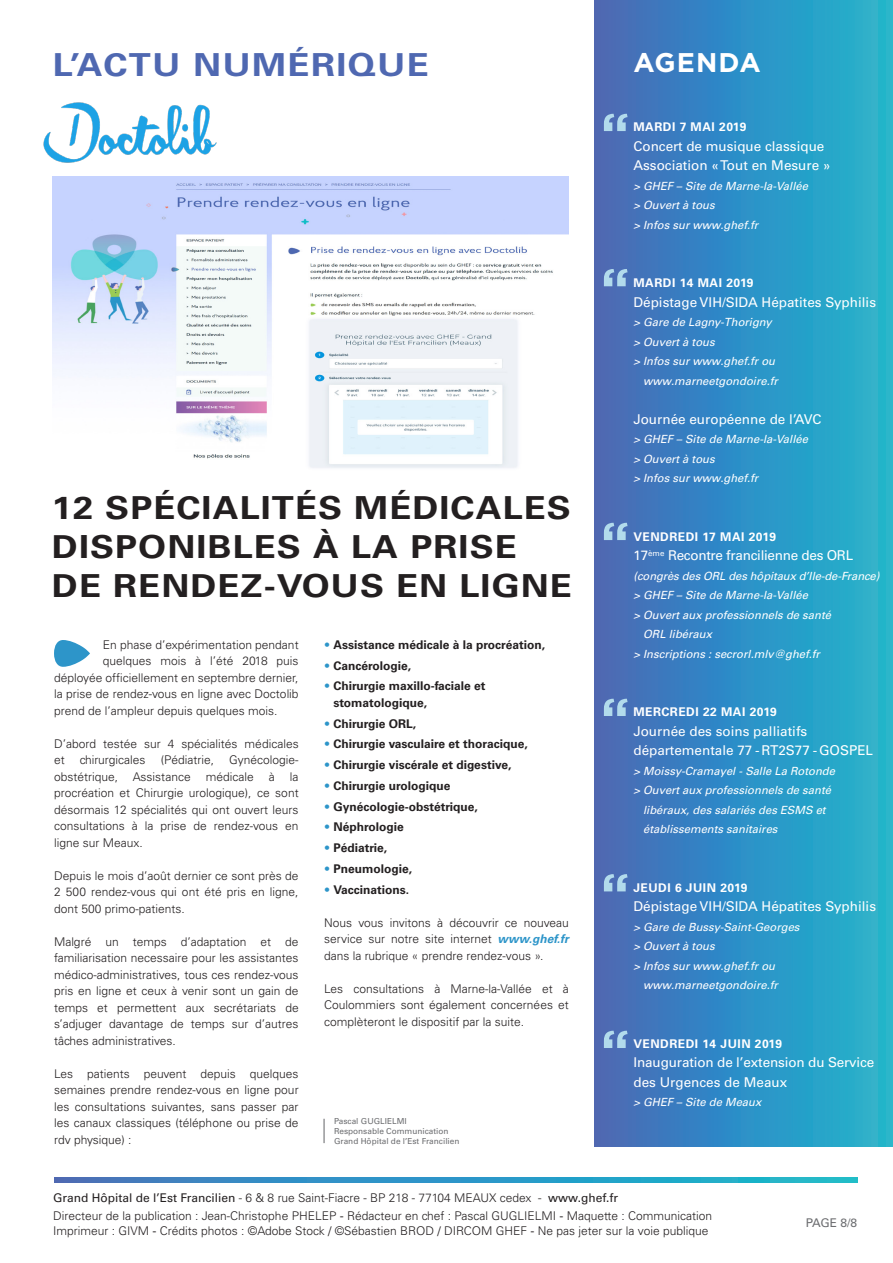
<style>
.page{position:relative;width:893px;height:1263px;background:#fff}
.page>*{position:absolute;margin:0;border:0;box-sizing:border-box;transform-origin:0 0}
.t1{font:700 31.65px/39px "Univers";letter-spacing:.03em;color:#231f20;scale:1.14 1}
.t2{font:700 31.65px "Univers";letter-spacing:.04em;color:#4f68b1;scale:1.14 1}
.t3{font:700 27px "Gotham";letter-spacing:.04em;color:#fff}
.t4{font:13.5px/19.5px "Univers";color:#fff}
.t5{font:13.5px "Univers";letter-spacing:-.02em;color:#fff}
.t6{font:300 12px/16.5px "Univers";color:#231f20;text-align:justify}
.t7{font:700 12px/16.5px "Univers";color:#231f20}
.t8{font:700 12px "Univers";letter-spacing:.04em;color:#fff}
.t9{font:12px "Univers";color:#6c6d70}
.t10{font:italic 11.25px/19.5px "Univers";color:#fff;text-align:right}
.t11{font:8.25px "Univers";color:#6c6d70}
.s1{font-weight:300;color:#2d95c9}
.s2{font-weight:700;font-style:italic;color:#2d95c9}
.s3{font-weight:400}
</style>
<div class="page">
<img style="left:53px;top:176px;width:516px;height:292px">
<svg style="left:54px;top:1178px;width:804px;height:5px;background:#2e97c5"></svg>
<svg style="left:594px;top:0;width:299px;height:1146px;background:#328fc3"></svg>
<svg style="left:604px;top:114px;width:24px;height:17px"></svg>
<svg style="left:604px;top:1031px;width:24px;height:17px"></svg>
<svg style="left:604px;top:269px;width:24px;height:17px"></svg>
<svg style="left:604px;top:874px;width:24px;height:17px"></svg>
<svg style="left:604px;top:523px;width:24px;height:17px"></svg>
<svg style="left:604px;top:699px;width:24px;height:17px"></svg>
<svg style="left:54px;top:640px;width:36px;height:27px"></svg>
<svg style="left:324px;top:1119px;width:1px;height:24px"></svg>
<img style="left:43px;top:102px;width:174px;height:61px">
<p class="t2" style="left:53px;top:46px;width:331px">L’ACTU NUMÉRIQUE</p>
<p class="t1" style="left:52px;top:489px;width:457px">12 SPÉCIALITÉS MÉDICALES<br>DISPONIBLES À LA PRISE</p>
<p class="t1" style="left:52px;top:567px;width:458px">DE RENDEZ-VOUS EN LIGNE</p>
<p class="t6" style="left:103px;top:636px;width:197px">En phase d’expérimentation pendant</p>
<p class="t6" style="left:103px;top:653px;width:197px">quelques mois à l’été 2018 puis</p>
<p class="t6" style="left:54px;top:669px;width:246px">déployée officiellement en septembre dernier,</p>
<p class="t6" style="left:54px;top:686px;width:246px">la prise de rendez-vous en ligne avec Doctolib</p>
<p class="t6" style="left:54px;top:702px;width:225px">prend de l’ampleur depuis quelques mois.</p>
<p class="t6" style="left:54px;top:735px;width:246px">D’abord testée sur 4 spécialités médicales et</p>
<p class="t6" style="left:80px;top:752px;width:67px">chirurgicales</p>
<p class="t6" style="left:161px;top:752px;width:55px">(Pédiatrie,</p>
<p class="t6" style="left:229px;top:752px;width:71px">Gynécologie-</p>
<p class="t6" style="left:54px;top:768px;width:138px">obstétrique, Assistance</p>
<p class="t6" style="left:206px;top:768px;width:50px">médicale</p>
<p class="t6" style="left:269px;top:768px;width:7px">à</p>
<p class="t6" style="left:54px;top:768px;width:246px;text-indent:236px">la procréation et Chirurgie urologique), ce sont désormais 12 spécialités qui ont ouvert leurs consultations à la prise de rendez-vous en ligne sur Meaux.</p>
<p class="t6" style="left:54px;top:867px;width:246px">Depuis le mois d’août dernier ce sont près de 2 500 rendez-vous qui ont été pris en ligne, dont 500 primo-patients.</p>
<p class="t6" style="left:54px;top:933px;width:246px">Malgré un temps d’adaptation et de familiarisation necessaire pour les assistantes médico-administratives, tous ces rendez-vous pris en ligne et ceux à venir sont un gain de temps et permettent aux secrétariats de s’adjuger davantage de temps sur d’autres tâches administratives.</p>
<p class="t6" style="left:54px;top:1065px;width:246px">Les patients peuvent depuis quelques semaines prendre rendez-vous en ligne pour les consultations suivantes, sans passer par les canaux classiques (téléphone ou prise de rdv physique) :</p>
<p class="t7" style="left:324px;top:636px;width:223px"><span class="s1">•</span> Assistance médicale à la procréation,</p>
<p class="t7" style="left:324px;top:657px;width:89px"><span class="s1">•</span> Cancérologie,</p>
<p class="t7" style="left:333px;top:678px;width:154px;text-indent:-9px"><span class="s1">•</span> Chirurgie maxillo-faciale et stomatologique,</p>
<p class="t7" style="left:324px;top:715px;width:93px"><span class="s1">•</span> Chirurgie ORL,</p>
<p class="t7" style="left:324px;top:736px;width:205px"><span class="s1">•</span> Chirurgie vasculaire et thoracique,</p>
<p class="t7" style="left:324px;top:757px;width:189px"><span class="s1">•</span> Chirurgie viscérale et digestive,</p>
<p class="t7" style="left:324px;top:777px;width:128px"><span class="s1">•</span> Chirurgie urologique</p>
<p class="t7" style="left:324px;top:798px;width:155px"><span class="s1">•</span> Gynécologie-obstétrique,</p>
<p class="t7" style="left:324px;top:819px;width:81px"><span class="s1">•</span> Néphrologie</p>
<p class="t7" style="left:324px;top:840px;width:64px"><span class="s1">•</span> Pédiatrie,</p>
<p class="t7" style="left:324px;top:860px;width:90px"><span class="s1">•</span> Pneumologie,</p>
<p class="t7" style="left:324px;top:881px;width:86px"><span class="s1">•</span> Vaccinations.</p>
<p class="t6" style="left:324px;top:914px;width:246px">Nous vous invitons à découvrir ce nouveau service sur notre site internet <span class="s2">www.ghef.fr </span>dans la rubrique « prendre rendez-vous ».</p>
<p class="t6" style="left:324px;top:980px;width:246px">Les consultations à Marne-la-Vallée et à Coulommiers sont également concernées et complèteront le dispositif par la suite.</p>
<p class="t11" style="left:334px;top:1116px;width:74px">Pascal GUGLIELMI</p>
<p class="t11" style="left:334px;top:1126px;width:116px">Responsable Communication</p>
<p class="t11" style="left:334px;top:1136px;width:127px">Grand Hôpital de l’Est Francilien</p>
<p class="t3" style="left:633px;top:47px;width:129px">AGENDA</p>
<p class="t8" style="left:633px;top:120px;width:114px">MARDI 7 MAI 2019</p>
<p class="t4" style="left:633px;top:136px;width:192px">Concert de musique classique</p>
<p class="t4" style="left:633px;top:156px;width:199px">Association « Tout en Mesure »</p>
<p class="t10" style="left:633px;top:176px;width:176px">&gt; GHEF – Site de Marne-la-Vallée</p>
<p class="t10" style="left:633px;top:195px;width:83px">&gt; Ouvert à tous</p>
<p class="t10" style="left:633px;top:215px;width:126px">&gt; Infos sur www.ghef.fr</p>
<p class="t8" style="left:633px;top:276px;width:122px">MARDI 14 MAI 2019</p>
<p class="t4" style="left:633px;top:292px;width:244px">Dépistage VIH/SIDA Hépatites Syphilis</p>
<p class="t10" style="left:633px;top:312px;width:140px">&gt; Gare de Lagny-Thorigny</p>
<p class="t10" style="left:633px;top:332px;width:83px">&gt; Ouvert à tous</p>
<p class="t10" style="left:633px;top:351px;width:146px">&gt; Infos sur www.ghef.fr ou www.marneetgondoire.fr</p>
<p class="t4" style="left:633px;top:409px;width:190px">Journée européenne de l’AVC</p>
<p class="t10" style="left:633px;top:429px;width:176px">&gt; GHEF – Site de Marne-la-Vallée</p>
<p class="t10" style="left:633px;top:449px;width:83px">&gt; Ouvert à tous</p>
<p class="t10" style="left:633px;top:468px;width:126px">&gt; Infos sur www.ghef.fr</p>
<p class="t8" style="left:633px;top:529px;width:144px">VENDREDI 17 MAI 2019</p>
<p class="t5" style="left:633px;top:547px;width:221px">17<sup>ème</sup> Recontre francilienne des ORL</p>
<p class="t10" style="left:633px;top:566px;width:248px">(congrès des ORL des hôpitaux d’Ile-de-France)</p>
<p class="t10" style="left:633px;top:585px;width:176px">&gt; GHEF – Site de Marne-la-Vallée</p>
<p class="t10" style="left:643px;top:605px;width:189px;text-align:left;text-indent:-10px">&gt; Ouvert aux professionnels de santé<br>ORL libéraux</p>
<p class="t10" style="left:633px;top:644px;width:188px">&gt; Inscriptions : secrorl.mlv@ghef.fr</p>
<p class="t8" style="left:633px;top:705px;width:145px">MERCREDI 22 MAI 2019</p>
<p class="t4" style="left:633px;top:721px;width:241px">Journée des soins palliatifs départementale 77 - RT2S77 - GOSPEL</p>
<p class="t10" style="left:633px;top:761px;width:203px">&gt; Moissy-Cramayel - Salle La Rotonde</p>
<p class="t10" style="left:643px;top:780px;width:189px;text-align:left;text-indent:-10px">&gt; Ouvert aux professionnels de santé libéraux, des salariés des ESMS et établissements sanitaires</p>
<p class="t8" style="left:633px;top:880px;width:116px">JEUDI 6 JUIN 2019</p>
<p class="t4" style="left:633px;top:897px;width:244px">Dépistage VIH/SIDA Hépatites Syphilis</p>
<p class="t10" style="left:633px;top:917px;width:168px">&gt; Gare de Bussy-Saint-Georges</p>
<p class="t10" style="left:633px;top:936px;width:83px">&gt; Ouvert à tous</p>
<p class="t10" style="left:633px;top:956px;width:146px">&gt; Infos sur www.ghef.fr ou www.marneetgondoire.fr</p>
<p class="t8" style="left:633px;top:1036px;width:150px">VENDREDI 14 JUIN 2019</p>
<p class="t4" style="left:633px;top:1053px;width:242px">Inauguration de l’extension du Service</p>
<p class="t4" style="left:633px;top:1072px;width:155px">des Urgences de Meaux</p>
<p class="t10" style="left:633px;top:1092px;width:129px">&gt; GHEF – Site de Meaux</p>
<p class="t6" style="left:53px;top:1189px;width:567px"><span class="s3">Grand Hôpital de l’Est Francilien</span> - 6 &amp; 8 rue Saint-Fiacre - BP 218 - 77104 MEAUX cedex - <span class="s3">www.ghef.fr</span></p>
<p class="t6" style="left:53px;top:1208px;width:661px">Directeur de la publication : Jean-Christophe PHELEP <span class="s3">-</span> Rédacteur en chef : Pascal GUGLIELMI <span class="s3">-</span> Maquette : Communication</p>
<p class="t6" style="left:53px;top:1222px;width:657px">Imprimeur : GIVM <span class="s3">-</span> Crédits photos : ©Adobe Stock / ©Sébastien BROD / DIRCOM GHEF <span class="s3">-</span> Ne pas jeter sur la voie publique</p>
<p class="t9" style="left:806px;top:1216px;width:53px">PAGE 8/8</p>
</div>
